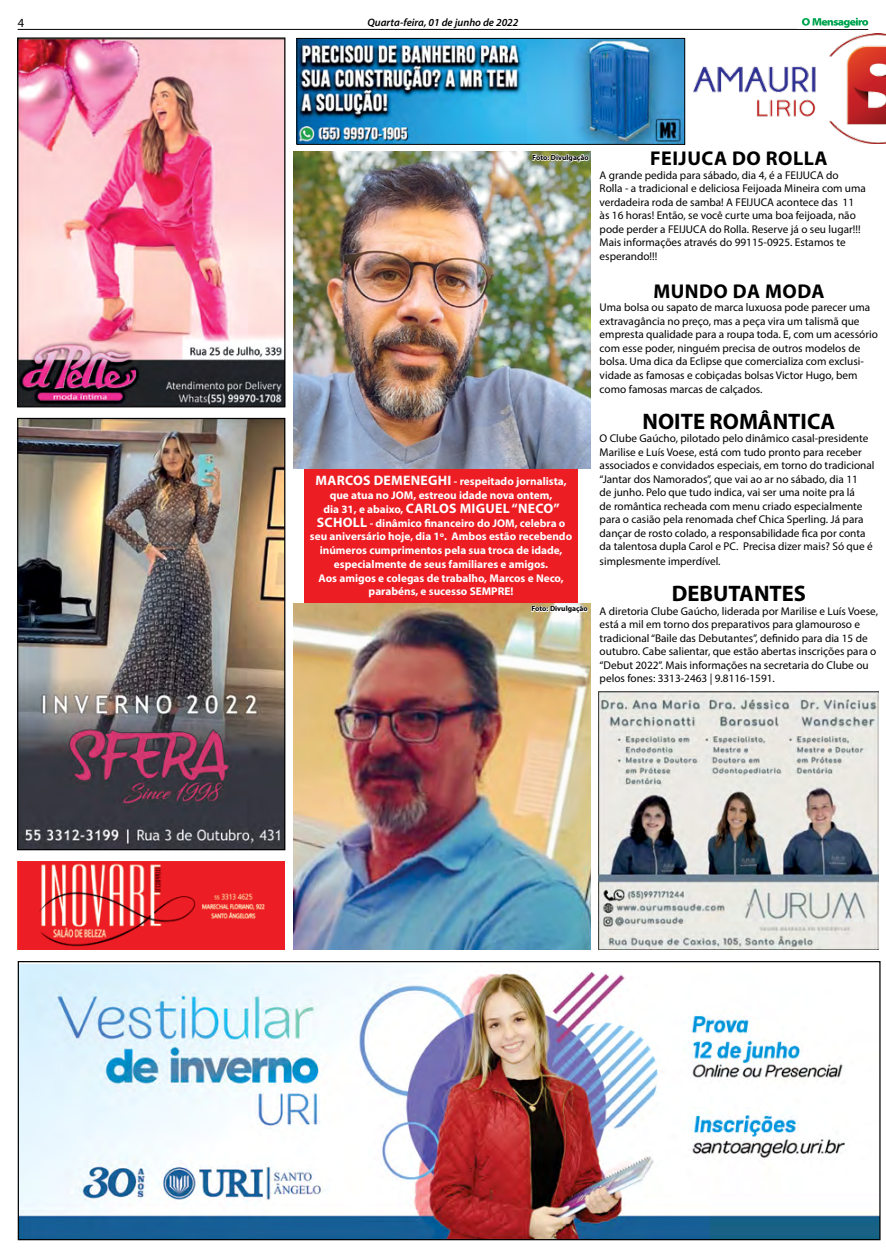
<style>
.page{position:relative;width:886px;height:1258px;background:#fff}
.page>*{position:absolute;margin:0;border:0;box-sizing:border-box;transform-origin:0 0}
.t1{font:700 22.5px "Myriad Pro";color:#000}
.t2{font:700 20px "Myriad Pro";letter-spacing:.025em;color:#000}
.t3{font:700 13.75px "Myriad Pro";letter-spacing:.02em;color:#fff}
.t4{font:12.5px "Myriad Pro";color:#000}
.t5{font:11.25px/13.5px "Myriad Pro";color:#000}
.t6{font:700 11.25px/13.8px "Myriad Pro";color:#fff;text-align:center}
.t7{font:italic 600 10.75px "Myriad Pro";color:#000}
.t8{font:700 7.5px "Myriad Pro";color:#000}
.s1{font-size:13.75px}
.s2{font-size:11.25px}
</style>
<div class="page">
<hr style="left:18px;top:29px;width:850px;height:1px;background:#000">
<img style="left:298px;top:40px;width:385px;height:103px">
<div style="left:296px;top:38px;width:389px;height:107px;border:1px solid #000"></div>
<img style="left:19px;top:420px;width:264px;height:428px">
<div style="left:17px;top:418px;width:268px;height:432px;border:1px solid #000"></div>
<img style="left:18px;top:861px;width:267px;height:88px">
<img style="left:19px;top:39px;width:264px;height:366px">
<div style="left:17px;top:37px;width:268px;height:370px;border:1px solid #000"></div>
<svg style="left:801px;top:18px;width:67px;height:10px"></svg>
<img style="left:20px;top:964px;width:858px;height:274px">
<img style="left:693px;top:34px;width:193px;height:110px">
<div style="left:304px;top:411px;width:274px;height:298px;background:#ed1d24"></div>
<img style="left:599px;top:692px;width:279px;height:257px">
<img style="left:293px;top:152px;width:297px;height:317px">
<img style="left:293px;top:604px;width:297px;height:346px">
<svg style="left:531px;top:151px;width:59px;height:12px"></svg>
<svg style="left:531px;top:603px;width:58px;height:11px"></svg>
<p class="t4" style="left:18px;top:15px;width:8px">4</p>
<p class="t7" style="left:367px;top:15px;width:153px">Quarta-feira, 01 de junho de 2022</p>
<p class="t8" style="left:532px;top:153px;width:58px">Foto: Divulgação</p>
<p class="t6" style="left:316px;top:474px;width:253px"><span class="s1">MARCOS DEMENEGHI</span> - respeitado jornalista, que atua no JOM, estreou idade nova ontem,</p>
<p class="t3" style="left:323px;top:499px;width:238px"><span class="s2">dia 31, e abaixo,</span> CARLOS MIGUEL “NECO”</p>
<p class="t6" style="left:310px;top:515px;width:264px"><span class="s1">SCHOLL</span> - dinâmico financeiro do JOM, celebra o seu aniversário hoje, dia 1º. Ambos estão recebendo inúmeros cumprimentos pela sua troca de idade, especialmente de seus familiares e amigos.<br>Aos amigos e colegas de trabalho, Marcos e Neco, parabéns, e sucesso SEMPRE!</p>
<p class="t8" style="left:531px;top:604px;width:58px">Foto: Divulgação</p>
<h2 class="t2" style="left:650px;top:146px;width:179px">FEIJUCA DO ROLLA</h2>
<p class="t5" style="left:600px;top:168px;width:268px">A grande pedida para sábado, dia 4, é a FEIJUCA do<br>Rolla - a tradicional e deliciosa Feijoada Mineira com uma verdadeira roda de samba! A FEIJUCA acontece das 11 às 16 horas! Então, se você curte uma boa feijoada, não pode perder a FEIJUCA do Rolla. Reserve já o seu lugar!!!<br>Mais informações através do 99115-0925. Estamos te esperando!!!</p>
<h2 class="t2" style="left:653px;top:278px;width:173px">MUNDO DA MODA</h2>
<p class="t5" style="left:600px;top:301px;width:280px">Uma bolsa ou sapato de marca luxuosa pode parecer uma extravagância no preço, mas a peça vira um talismã que empresta qualidade para a roupa toda. E, com um acessório com esse poder, ninguém precisa de outros modelos de bolsa. Uma dica da Eclipse que comercializa com exclusi&shy;vidade as famosas e cobiçadas bolsas Victor Hugo, bem como famosas marcas de calçados.</p>
<h1 class="t1" style="left:643px;top:406px;width:194px">NOITE ROMÂNTICA</h1>
<p class="t5" style="left:600px;top:431px;width:276px">O Clube Gaúcho, pilotado pelo dinâmico casal-presidente Marilise e Luís Voese, está com tudo pronto para receber associados e convidados especiais, em torno do tradicional “Jantar dos Namorados”, que vai ao ar no sábado, dia 11<br>de junho. Pelo que tudo indica, vai ser uma noite pra lá<br>de romântica recheada com menu criado especialmente para o casião pela renomada chef Chica Sperling. Já para dançar de rosto colado, a responsabilidade fica por conta da talentosa dupla Carol e PC. Precisa dizer mais? Só que é</p>
<p class="t5" style="left:600px;top:554px;width:122px">simplesmente imperdível.</p>
<h1 class="t1" style="left:672px;top:579px;width:136px">DEBUTANTES</h1>
<p class="t5" style="left:600px;top:604px;width:280px">A diretoria Clube Gaúcho, liderada por Marilise e Luís Voese, está a mil em torno dos preparativos para glamouroso e tradicional “Baile das Debutantes”, definido para dia 15 de outubro. Cabe salientar, que estão abertas inscrições para o “Debut 2022”. Mais informações na secretaria do Clube ou pelos fones: 3313-2463 | 9.8116-1591.</p>
</div>
